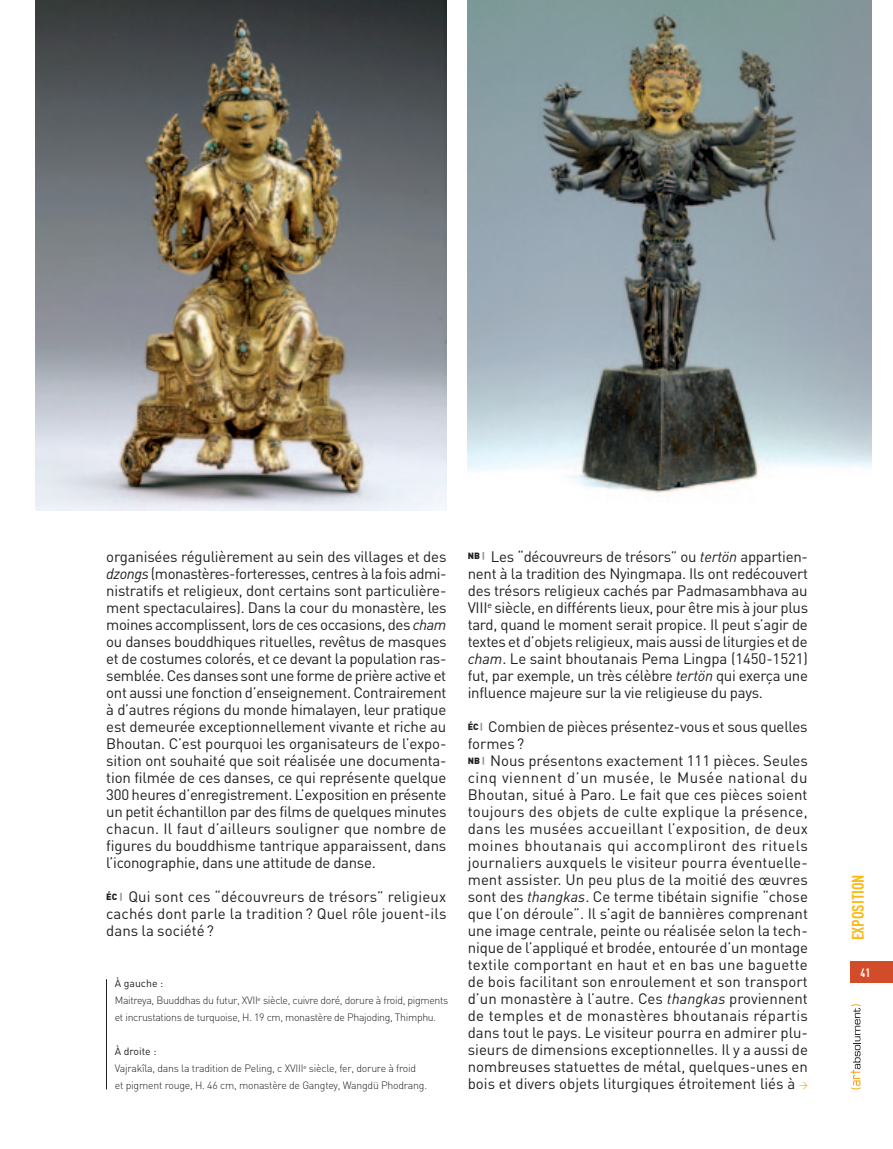
<style>
.page{position:relative;width:893px;height:1149px;background:#fff}
.page>*{position:absolute;margin:0;border:0;box-sizing:border-box;transform-origin:0 0}
.t1{font:700 16.5px "DIN Cond";color:#fcb814}
.t2{font:15px/17px "DIN";color:#231f20;text-align:justify}
.t3{font:700 12px "DIN Cond";color:#fff}
.t4{font:300 10.5px/17px "DIN";letter-spacing:-.03em;color:#231f20}
.t5{font:9px "DIN";color:#f9a51b}
.s1{font-style:italic}
.s2{font-weight:900;font-size:9px}
.s3{font-weight:900;font-size:9px;color:#939598}
.s4{font-weight:400}
</style>
<div class="page">
<div style="left:850px;top:961px;width:43px;height:21px;background:#d34c29"></div>
<svg style="left:850px;top:1004px;width:11px;height:85px"></svg>
<hr style="left:106px;top:978px;width:1px;height:111px;background:#231f20">
<img style="left:36px;top:0;width:410px;height:510px">
<img style="left:468px;top:0;width:404px;height:493px">
<p class="t2" style="left:106px;top:547px;width:342px">organisées régulièrement au sein des villages et des <span class="s1">dzongs</span> (monastères-forteresses, centres à la fois admi&shy;nistratifs et religieux, dont certains sont particulière&shy;ment spectaculaires). Dans la cour du monastère, les moines accomplissent, lors de ces occasions, des <span class="s1">cham </span>ou danses bouddhiques rituelles, revêtus de masques et de costumes colorés, et ce devant la population ras&shy;semblée. Ces danses sont une forme de prière active et ont aussi une fonction d’enseignement. Contrairement à d’autres régions du monde himalayen, leur pratique est demeurée exceptionnellement vivante et riche au Bhoutan. C’est pourquoi les organisateurs de l’expo&shy;sition ont souhaité que soit réalisée une documenta&shy;tion filmée de ces danses, ce qui représente quelque 300 heures d’enregistrement. L’exposition en présente un petit échantillon par des films de quelques minutes chacun. Il faut d’ailleurs souligner que nombre de figures du bouddhisme tantrique apparaissent, dans l’iconographie, dans une attitude de danse.</p>
<p class="t2" style="left:106px;top:887px;width:342px"><span class="s2">ÉC</span> <span class="s3">|</span> Qui sont ces “découvreurs de trésors” religieux cachés dont parle la tradition? Quel rôle jouent-ils dans la société?</p>
<p class="t4" style="left:115px;top:974px;width:335px"><span class="s4">À gauche :<br></span>Maitreya, Buuddhas du futur, XVII<sup>e</sup> siècle, cuivre doré, dorure à froid, pigments et incrustations de turquoise, H. 19 cm, monastère de Phajoding, Thimphu.</p>
<p class="t4" style="left:115px;top:1042px;width:314px"><span class="s4">À droite :<br></span>Vajrakîla, dans la tradition de Peling, c XVIII<sup>e</sup> siècle, fer, dorure à froid et pigment rouge, H. 46 cm, monastère de Gangtey, Wangdü Phodrang.</p>
<p class="t2" style="left:468px;top:547px;width:342px"><span class="s2">NB</span> <span class="s3">|</span> Les “découvreurs de trésors” ou <span class="s1">tertön</span> appartien&shy;nent à la tradition des Nyingmapa. Ils ont redécouvert des trésors religieux cachés par Padmasambhava au VIII<sup>e</sup> siècle, en différents lieux, pour être mis à jour plus tard, quand le moment serait propice. Il peut s’agir de textes et d’objets religieux, mais aussi de liturgies et de <span class="s1">cham</span>. Le saint bhoutanais Pema Lingpa (1450-1521) fut, par exemple, un très célèbre <span class="s1">tertön</span> qui exerça une influence majeure sur la vie religieuse du pays.</p>
<p class="t2" style="left:468px;top:717px;width:342px;text-align:left"><span class="s2">ÉC</span> <span class="s3">|</span> Combien de pièces présentez-vous et sous quelles formes ?<br><sup>NB</sup> <sup>|</sup> Nous présentons exactement 111 pièces. Seules cinq viennent d’un musée, le Musée national du Bhoutan, situé à Paro. Le fait que ces pièces soient toujours des objets de culte explique la présence, dans les musées accueillant l’exposition, de deux moines bhoutanais qui accompliront des rituels journaliers auxquels le visiteur pourra éventuelle&shy;ment assister. Un peu plus de la moitié des œuvres sont des <span class="s1">thangkas</span>. Ce terme tibétain signifie “chose que l’on déroule”. Il s’agit de bannières comprenant une image centrale, peinte ou réalisée selon la tech&shy;nique de l’appliqué et brodée, entourée d’un montage textile comportant en haut et en bas une baguette de bois facilitant son enroulement et son transport d’un monastère à l’autre. Ces <span class="s1">thangkas</span> proviennent de temples et de monastères bhoutanais répartis dans tout le pays. Le visiteur pourra en admirer plu&shy;sieurs de dimensions exceptionnelles. Il y a aussi de nombreuses statuettes de métal, quelques-unes en bois et divers objets liturgiques étroitement liés à</p>
<p class="t5" style="left:799px;top:1078px;width:11px">&gt;</p>
<p class="t1" style="left:852px;top:940px;width:68px;rotate:-90deg">Exposition</p>
<p class="t3" style="left:860px;top:968px;width:11px">41</p>
</div>
